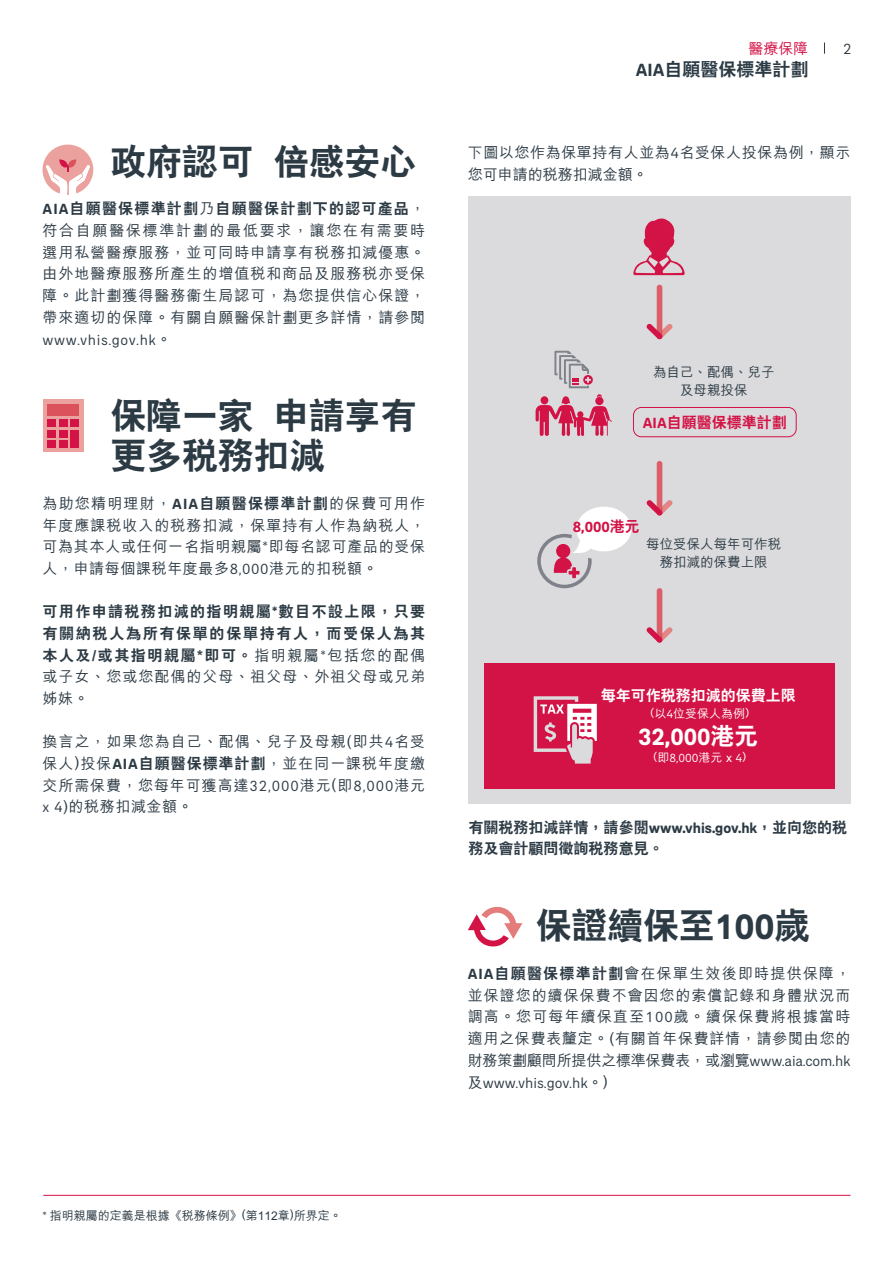
<style>
.page{position:relative;width:893px;height:1263px;background:#fff}
.page>*{position:absolute;margin:0;border:0;box-sizing:border-box;transform-origin:0 0}
.t1{font:800 36px/40.5px "C Hei 2 HK";letter-spacing:-.005em;color:#2c3a44}
.t2{font:700 24px "AIA Everest";color:#fff}
.t3{font:800 18px "C Hei 2 HK";color:#2c3a44}
.t4{font:500 15px/21.8px "M Hei HK";letter-spacing:.05em;color:#2c3a44;text-align:justify}
.t5{font:800 15px/21.8px "C Hei 2 HK";letter-spacing:.08em;color:#2c3a44;text-align:justify}
.t6{font:800 15px/21px "C Hei 2 HK";color:#2c3a44}
.t7{font:15px "AIA Everest";color:#2c3a44}
.t8{font:15px "AIA Everest";letter-spacing:.04em;color:#2c3a44}
.t9{font:800 15px "C Hei 2 HK";color:#fff}
.t10{font:800 15px "C Hei 2 HK";color:#d31245}
.t11{font:700 15px "AIA Everest";color:#d31245}
.t12{font:500 15px "M Hei HK";color:#d31245}
.t13{font:15px "AIA Everest";letter-spacing:.02em;color:#2c3a44}
.t14{font:500 13.5px/18px "M Hei HK";color:#2c3a44;text-align:center}
.t15{font:500 12px "M Hei HK";color:#2c3a44}
.t16{font:12px "AIA Everest";color:#fff}
.t17{font:500 12px "M Hei HK";color:#fff}
.s1{font-family:"AIA Everest";font-weight:700}
.s2{font-family:"M Hei HK";font-weight:500}
.s3{font-family:"C Hei 2 HK";font-weight:800}
.s4{font-family:"AIA Everest";font-weight:400}
.s5{font-family:"M Hei HK"}
</style>
<div class="page">
<hr style="left:43px;top:1195px;width:807px;height:1px;background:#d31245">
<div style="left:468px;top:197px;width:382px;height:607px;background:#dbdbdd"></div>
<svg style="left:633px;top:218px;width:52px;height:57px"></svg>
<div style="left:484px;top:663px;width:350px;height:125px;background:#d31245"></div>
<svg style="left:534px;top:696px;width:63px;height:67px"></svg>
<svg style="left:537px;top:507px;width:94px;height:81px"></svg>
<svg style="left:536px;top:394px;width:76px;height:42px"></svg>
<svg style="left:554px;top:351px;width:39px;height:37px"></svg>
<div style="left:633px;top:407px;width:164px;height:30px;border:1px solid #d31245;border-radius:8px"></div>
<svg style="left:468px;top:906px;width:54px;height:41px"></svg>
<svg style="left:43px;top:145px;width:50px;height:50px"></svg>
<svg style="left:646px;top:285px;width:27px;height:54px"></svg>
<svg style="left:646px;top:461px;width:27px;height:55px"></svg>
<svg style="left:646px;top:588px;width:27px;height:55px"></svg>
<div style="left:43px;top:399px;width:41px;height:53px;background:#eba29e"></div>
<div style="left:47px;top:404px;width:32px;height:11px;background:#db525d"></div>
<div style="left:71px;top:430px;width:8px;height:17px;background:#d31245"></div>
<div style="left:71px;top:420px;width:8px;height:7px;background:#d31245"></div>
<div style="left:59px;top:440px;width:9px;height:7px;background:#d31245"></div>
<div style="left:59px;top:430px;width:9px;height:7px;background:#d31245"></div>
<div style="left:59px;top:420px;width:9px;height:7px;background:#d31245"></div>
<div style="left:47px;top:440px;width:9px;height:7px;background:#d31245"></div>
<div style="left:47px;top:430px;width:9px;height:7px;background:#d31245"></div>
<div style="left:47px;top:420px;width:9px;height:7px;background:#d31245"></div>
<h1 class="t1" style="left:111px;top:142px;width:307px">政府認可 倍感安心</h1>
<p class="t5" style="left:43px;top:198px;width:384px"><span class="s1">AIA</span>自願醫保標準計劃<span class="s2">乃</span>自願醫保計劃下的認可產品<span class="s2">，</span></p>
<p class="t4" style="left:43px;top:218px;width:384px">符合自願醫保標準計劃的最低要求，讓您在有需要時選用私營醫療服務，並可同時申請享有稅務扣減優惠。由外地醫療服務所產生的增值稅和商品及服務稅亦受保障。此計劃獲得醫務衞生局認可，為您提供信心保證，帶來適切的保障。有關自願醫保計劃更多詳情，請參閱</p>
<p class="t8" style="left:43px;top:331px;width:131px">www.vhis.gov.hk<span class="s2">。</span></p>
<h1 class="t1" style="left:111px;top:396px;width:307px">保障一家 申請享有更多稅務扣減</h1>
<p class="t4" style="left:43px;top:491px;width:384px">為助您精明理財，<span class="s1">AIA</span><span class="s3">自願醫保標準計劃</span>的保費可用作年度應課稅收入的稅務扣減，保單持有人作為納稅人，可為其本人或任何一名指明親屬<span class="s4">*</span>即每名認可產品的受保人，申請每個課稅年度最多<span class="s4">8,000</span>港元的扣稅額。</p>
<p class="t5" style="left:43px;top:601px;width:384px">可用作申請稅務扣減的指明親屬<span class="s1">*</span>數目不設上限，只要有關納稅人為所有保單的保單持有人，而受保人為其本人及/或其指明親屬*即可<span class="s5">。</span><span class="s2">指明親屬</span><span class="s4">*</span><span class="s2">包括您的配偶</span></p>
<p class="t4" style="left:43px;top:665px;width:384px">或子女、您或您配偶的父母、祖父母、外祖父母或兄弟姊妹。</p>
<p class="t4" style="left:43px;top:729px;width:384px">換言之，如果您為自己、配偶、兒子及母親(即共<span class="s4">4</span>名受保人)投保<span class="s1">AIA</span><span class="s3">自願醫保標準計劃</span>，並在同一課稅年度繳交所需保費，您每年可獲高達<span class="s4">32,000</span>港元(即<span class="s4">8,000</span>港元<span class="s4">x 4</span>)的稅務扣減金額。</p>
<p class="t12" style="left:748px;top:38px;width:61px">醫療保障</p>
<p class="t13" style="left:843px;top:40px;width:10px">2</p>
<p class="t3" style="left:636px;top:58px;width:174px"><span class="s1">AIA</span>自願醫保標準計劃</p>
<p class="t4" style="left:468px;top:140px;width:384px">下圖以您作為保單持有人並為<span class="s4">4</span>名受保人投保為例，顯示您可申請的稅務扣減金額。</p>
<p class="t14" style="left:653px;top:362px;width:123px">為自己、配偶、兒子及母親投保</p>
<p class="t10" style="left:643px;top:412px;width:145px"><span class="s1">AIA</span>自願醫保標準計劃</p>
<p class="t11" style="left:573px;top:518px;width:68px">8,000<span class="s3">港元</span></p>
<p class="t14" style="left:646px;top:534px;width:137px">每位受保人每年可作稅務扣減的保費上限</p>
<p class="t9" style="left:601px;top:685px;width:196px">每年可作稅務扣減的保費上限</p>
<p class="t17" style="left:650px;top:704px;width:101px"><span class="s4">(</span>以<span class="s4">4</span>位受保人為例<span class="s4">)</span></p>
<h2 class="t2" style="left:638px;top:723px;width:122px">32,000<span class="s3">港元</span></h2>
<p class="t16" style="left:653px;top:751px;width:95px">(<span class="s2">即</span>8,000<span class="s2">港元 x</span> 4)</p>
<p class="t6" style="left:469px;top:817px;width:380px">有關稅務扣減詳情，請參閱<span class="s1">www.vhis.gov.hk</span>，並向您的稅務及會計顧問徵詢稅務意見。</p>
<h1 class="t1" style="left:536px;top:906px;width:276px">保證續保至<span class="s1">100</span>歲</h1>
<p class="t4" style="left:468px;top:961px;width:384px"><span class="s1">AIA</span><span class="s3">自願醫保標準計劃</span>會在保單生效後即時提供保障，並保證您的續保保費不會因您的索償記錄和身體狀況而調高。您可每年續保直至<span class="s4">100</span>歲。續保保費將根據當時適用之保費表釐定。(有關首年保費詳情，請參閱由您的財務策劃顧問所提供之標準保費表，或瀏覽<span class="s4">www.aia.com.hk</span></p>
<p class="t7" style="left:468px;top:1074px;width:142px"><span class="s2">及</span>www.vhis.gov.hk<span class="s2">。)</span></p>
<p class="t15" style="left:43px;top:1207px;width:301px"><span class="s4">*</span> 指明親屬的定義是根據《稅務條例》(第112章)所界定。</p>
</div>
